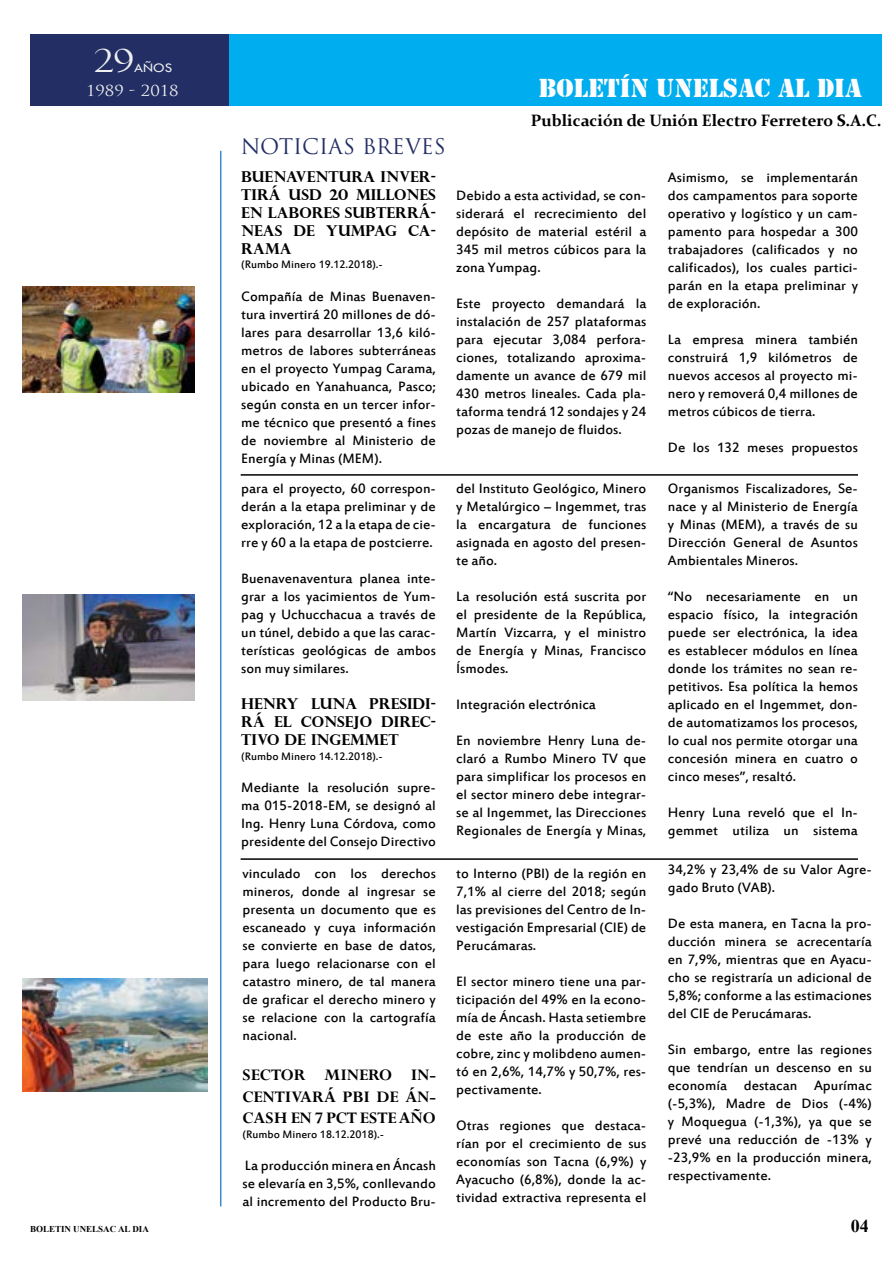
<style>
.page{position:relative;width:893px;height:1262px;background:#fff}
.page>*{position:absolute;margin:0;border:0;box-sizing:border-box;transform-origin:0 0}
.t1{font:31.95px "Felix Titling";color:#eeeff0;scale:1.11 1}
.t2{font:27px "Army";color:#fcfcfc}
.t3{font:21px "Trajan Pro";color:#222e64}
.t4{font:700 18px/21.6px "Perpetua";color:#000;text-align:justify}
.t5{font:700 18px "Times New Roman";color:#000}
.t6{font:700 16.5px "Constantia";color:#000}
.t7{font:15px/18px "Estrangelo Edessa";color:#000;text-align:justify}
.t8{font:700 15px/18px "Perpetua Titling";color:#000;text-align:justify}
.t9{font:14.85px "Trajan Pro";color:#eeeff0;scale:1.11 1}
.t10{font:13.5px "Tw Cen";color:#eeeff0;scale:1.11 1}
.t11{font:12px "Estrangelo Edessa";color:#000}
.t12{font:700 9px "Times New Roman";color:#000}
</style>
<div class="page">
<hr style="left:220px;top:151px;width:1px;height:1055px;background:#3d89c9">
<div style="left:30px;top:34px;width:198px;height:72px;background:#222e64"></div>
<hr style="left:240px;top:858px;width:617px;height:2px;background:#000">
<hr style="left:241px;top:474px;width:617px;height:1px;background:#000">
<img style="left:23px;top:287px;width:171px;height:105px">
<div style="left:229px;top:35px;width:652px;height:71px;background:#00adef"></div>
<img style="left:23px;top:978px;width:184px;height:113px">
<img style="left:23px;top:594px;width:171px;height:106px">
<h1 class="t1" style="left:94px;top:42px;width:37px">29</h1>
<p class="t10" style="left:134px;top:59px;width:36px">AÑOS</p>
<p class="t9" style="left:86px;top:81px;width:85px">1989 - 2018</p>
<h2 class="t2" style="left:538px;top:72px;width:325px">BOLETÍN UNELSAC AL DIA</h2>
<h3 class="t3" style="left:241px;top:133px;width:206px">NOTICIAS BREVE S</h3>
<p class="t8" style="left:241px;top:167px;width:196px">BUENAVENTURA INVER-TIRÁ USD 20 MILLONES EN LABORES SUBTERRÁ-NEAS DE YUMPAG CA-RAMA</p>
<p class="t11" style="left:241px;top:259px;width:143px">(Rumbo Minero 19.12.2018).-</p>
<p class="t7" style="left:241px;top:288px;width:196px">Compañía de Minas Buenaven&shy;tura invertirá 20 millones de dó&shy;lares para desarrollar 13,6 kiló&shy;metros de labores subterráneas en el proyecto Yumpag Carama, ubicado en Yanahuanca, Pasco; según consta en un tercer infor&shy;me técnico que presentó a fines de noviembre al Ministerio de Energía y Minas (MEM).</p>
<p class="t7" style="left:241px;top:480px;width:196px">para el proyecto, 60 correspon&shy;derán a la etapa preliminar y de exploración, 12 a la etapa de cie&shy;rre y 60 a la etapa de postcierre.</p>
<p class="t7" style="left:241px;top:570px;width:196px">Buenavenaventura planea inte&shy;grar a los yacimientos de Yum&shy;pag y Uchucchacua a través de un túnel, debido a que las carac&shy;terísticas geológicas de ambos son muy similares.</p>
<p class="t8" style="left:241px;top:694px;width:196px">HENRY LUNA PRESIDI-RÁ EL CONSEJO DIREC-TIVO DE INGEMMET</p>
<p class="t11" style="left:241px;top:750px;width:143px">(Rumbo Minero 14.12.2018).-</p>
<p class="t7" style="left:241px;top:779px;width:196px">Mediante la resolución supre&shy;ma 015-2018-EM, se designó al Ing. Henry Luna Córdova, como presidente del Consejo Directivo</p>
<p class="t7" style="left:242px;top:865px;width:195px">vinculado con los derechos mineros, donde al ingresar se presenta un documento que es escaneado y cuya información se convierte en base de datos, para luego relacionarse con el catastro minero, de tal manera de graficar el derecho minero y se relacione con la cartografía nacional.</p>
<p class="t4" style="left:242px;top:1063px;width:195px">SECTOR MINERO IN-CENTIVARÁ PBI DE ÁN-CASH EN 7 PCT ESTE AÑO</p>
<p class="t11" style="left:242px;top:1127px;width:143px">(Rumbo Minero 18.12.2018).-</p>
<p class="t7" style="left:242px;top:1157px;width:195px">La producción minera en Áncash se elevaría en 3,5%, conllevando al incremento del Producto Bru-</p>
<p class="t6" style="left:530px;top:109px;width:352px">Publicación de Unión Electro Ferretero S.A.C.</p>
<p class="t7" style="left:456px;top:187px;width:191px">Debido a esta actividad, se con&shy;siderará el recrecimiento del depósito de material estéril a 345 mil metros cúbicos para la zona Yumpag.</p>
<p class="t7" style="left:456px;top:295px;width:192px">Este proyecto demandará la instalación de 257 plataformas para ejecutar 3,084 perfora&shy;ciones, totalizando aproxima&shy;damente un avance de 679 mil 430 metros lineales. Cada pla&shy;taforma tendrá 12 sondajes y 24 pozas de manejo de fluidos.</p>
<p class="t7" style="left:456px;top:480px;width:191px">del Instituto Geológico, Minero y Metalúrgico – Ingemmet, tras la encargatura de funciones asignada en agosto del presen&shy;te año.</p>
<p class="t7" style="left:456px;top:588px;width:191px">La resolución está suscrita por el presidente de la República, Martín Vizcarra, y el ministro de Energía y Minas, Francisco Ísmodes.</p>
<p class="t7" style="left:456px;top:696px;width:141px">Integración electrónica</p>
<p class="t7" style="left:456px;top:732px;width:191px">En noviembre Henry Luna de&shy;claró a Rumbo Minero TV que para simplificar los procesos en el sector minero debe integrar&shy;se al Ingemmet, las Direcciones Regionales de Energía y Minas,</p>
<p class="t7" style="left:456px;top:865px;width:191px">to Interno (PBI) de la región en 7,1% al cierre del 2018; según las previsiones del Centro de In&shy;vestigación Empresarial (CIE) de Perucámaras.</p>
<p class="t7" style="left:456px;top:973px;width:191px">El sector minero tiene una par&shy;ticipación del 49% en la econo&shy;mía de Áncash. Hasta setiembre de este año la producción de cobre, zinc y molibdeno aumen&shy;tó en 2,6%, 14,7% y 50,7%, res&shy;pectivamente.</p>
<p class="t7" style="left:456px;top:1117px;width:191px">Otras regiones que destaca&shy;rían por el crecimiento de sus economías son Tacna (6,9%) y Ayacucho (6,8%), donde la ac&shy;tividad extractiva representa el</p>
<p class="t7" style="left:668px;top:169px;width:191px">Asimismo, se implementarán dos campamentos para soporte operativo y logístico y un cam&shy;pamento para hospedar a 300 trabajadores (calificados y no calificados), los cuales partici&shy;parán en la etapa preliminar y de exploración.</p>
<p class="t7" style="left:668px;top:331px;width:191px">La empresa minera también construirá 1,9 kilómetros de nuevos accesos al proyecto mi&shy;nero y removerá 0,4 millones de metros cúbicos de tierra.</p>
<p class="t7" style="left:668px;top:439px;width:191px">De los 132 meses propuestos</p>
<p class="t7" style="left:668px;top:480px;width:191px">Organismos Fiscalizadores, Se&shy;nace y al Ministerio de Energía y Minas (MEM), a través de su Dirección General de Asuntos Ambientales Mineros.</p>
<p class="t7" style="left:668px;top:588px;width:191px">“No necesariamente en un espacio físico, la integración puede ser electrónica, la idea es establecer módulos en línea donde los trámites no sean re&shy;petitivos. Esa política la hemos aplicado en el Ingemmet, don&shy;de automatizamos los procesos, lo cual nos permite otorgar una concesión minera en cuatro o cinco meses”, resaltó.</p>
<p class="t7" style="left:668px;top:804px;width:191px">Henry Luna reveló que el In&shy;gemmet utiliza un sistema</p>
<p class="t7" style="left:668px;top:861px;width:205px">34,2% y 23,4% de su Valor Agre&shy;gado Bruto (VAB).</p>
<p class="t7" style="left:668px;top:915px;width:205px">De esta manera, en Tacna la pro&shy;ducción minera se acrecentaría en 7,9%, mientras que en Ayacu&shy;cho se registraría un adicional de 5,8%; conforme a las estimaciones del CIE de Perucámaras.</p>
<p class="t7" style="left:668px;top:1041px;width:205px">Sin embargo, entre las regiones que tendrían un descenso en su economía destacan Apurímac (-5,3%), Madre de Dios (-4%) y Moquegua (-1,3%), ya que se prevé una reducción de -13% y -23,9% en la producción minera, respectivamente.</p>
<p class="t12" style="left:30px;top:1222px;width:120px">BOLETIN UNELSAC AL DIA</p>
<p class="t5" style="left:850px;top:1212px;width:19px">04</p>
</div>
